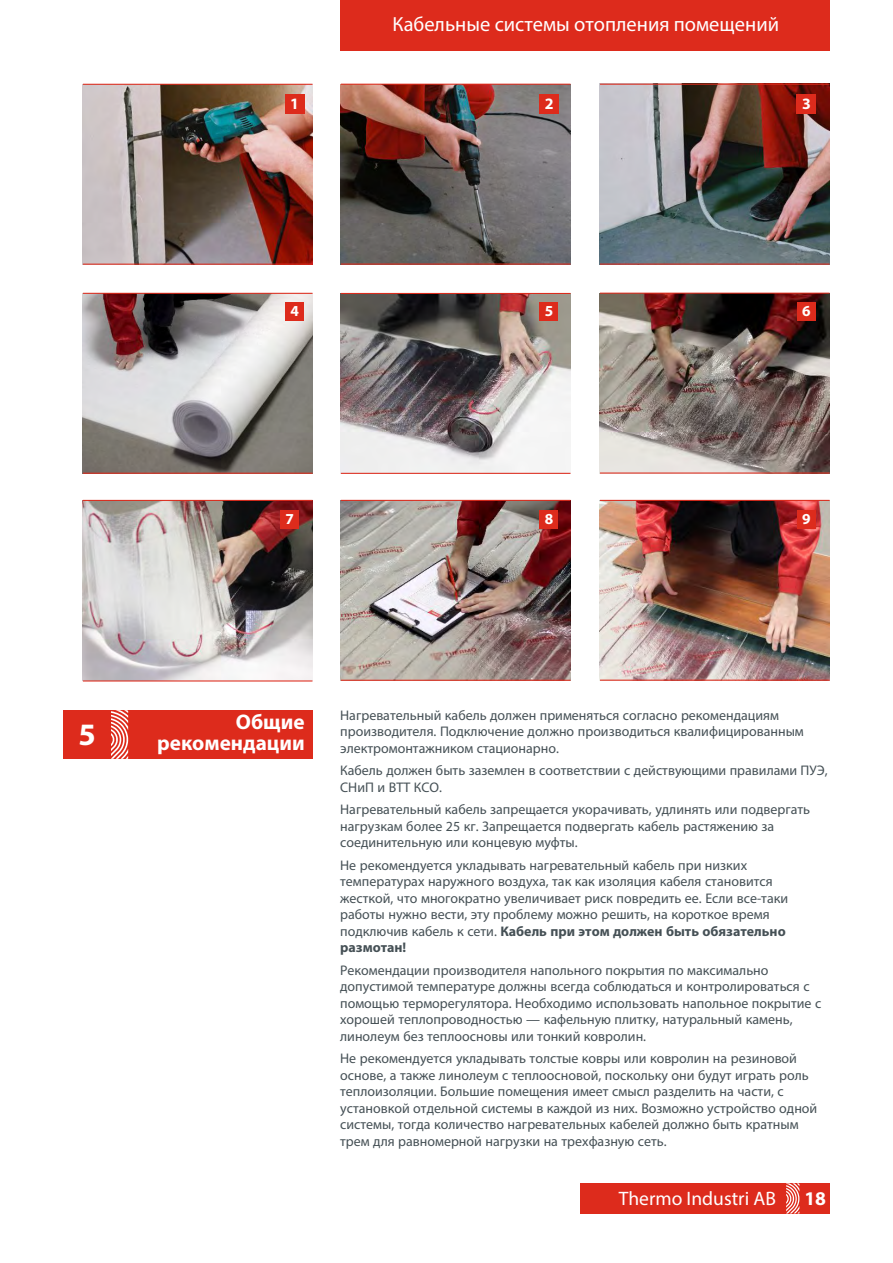
<style>
.page{position:relative;width:893px;height:1263px;background:#fff}
.page>*{position:absolute;margin:0;border:0;box-sizing:border-box;transform-origin:0 0}
.t1{font:700 31.2px "Myriad Pro";color:#fff}
.t2{font:700 21.15px "Myriad Pro";color:#fff}
.t3{font:20.55px "Myriad Pro";color:#fff}
.t4{font:19.5px "Myriad Pro";color:#fff}
.t5{font:700 19.5px "Myriad Pro";color:#fff}
.t6{font:700 15.9px "Myriad Pro";color:#fff}
.t7{font:700 15.3px "Myriad Pro";color:#fff}
.t8{font:13.95px/16.5px "Myriad Pro";color:#455055}
.s1{font-weight:700}
</style>
<div class="page">
<div style="left:341px;top:0;width:489px;height:51px;background:#dd2b1c"></div>
<img style="left:83px;top:85px;width:230px;height:179px">
<img style="left:600px;top:85px;width:230px;height:179px">
<img style="left:341px;top:85px;width:229px;height:179px">
<img style="left:83px;top:294px;width:230px;height:179px">
<img style="left:600px;top:501px;width:230px;height:179px">
<img style="left:341px;top:501px;width:229px;height:179px">
<img style="left:83px;top:501px;width:229px;height:179px">
<img style="left:600px;top:294px;width:230px;height:178px">
<img style="left:341px;top:294px;width:229px;height:179px">
<div style="left:63px;top:710px;width:250px;height:49px;background:#dd2b1c"></div>
<svg style="left:111px;top:710px;width:18px;height:49px"></svg>
<hr style="left:600px;top:84px;width:230px;height:1px;background:#dd2b1c">
<hr style="left:600px;top:264px;width:230px;height:1px;background:#dd2b1c">
<div style="left:796px;top:94px;width:20px;height:19px;background:#dd2b1c"></div>
<hr style="left:83px;top:293px;width:230px;height:1px;background:#dd2b1c">
<hr style="left:83px;top:473px;width:230px;height:1px;background:#dd2b1c">
<div style="left:285px;top:302px;width:19px;height:18px;background:#dd2b1c"></div>
<hr style="left:341px;top:293px;width:229px;height:1px;background:#dd2b1c">
<hr style="left:341px;top:473px;width:229px;height:1px;background:#dd2b1c">
<div style="left:539px;top:302px;width:19px;height:18px;background:#dd2b1c"></div>
<hr style="left:600px;top:293px;width:230px;height:1px;background:#dd2b1c">
<hr style="left:600px;top:472px;width:230px;height:2px;background:#dd2b1c">
<div style="left:797px;top:302px;width:18px;height:18px;background:#dd2b1c"></div>
<hr style="left:83px;top:500px;width:229px;height:1px;background:#dd2b1c">
<hr style="left:83px;top:680px;width:229px;height:1px;background:#dd2b1c">
<div style="left:280px;top:510px;width:19px;height:19px;background:#dd2b1c"></div>
<hr style="left:341px;top:500px;width:229px;height:1px;background:#dd2b1c">
<hr style="left:341px;top:680px;width:229px;height:1px;background:#dd2b1c">
<div style="left:539px;top:510px;width:19px;height:19px;background:#dd2b1c"></div>
<hr style="left:600px;top:500px;width:230px;height:1px;background:#dd2b1c">
<hr style="left:600px;top:680px;width:230px;height:1px;background:#dd2b1c">
<div style="left:797px;top:510px;width:18px;height:19px;background:#dd2b1c"></div>
<hr style="left:341px;top:84px;width:229px;height:1px;background:#dd2b1c">
<hr style="left:341px;top:264px;width:229px;height:1px;background:#dd2b1c">
<div style="left:539px;top:94px;width:19px;height:19px;background:#dd2b1c"></div>
<hr style="left:83px;top:84px;width:230px;height:1px;background:#dd2b1c">
<div style="left:285px;top:94px;width:19px;height:19px;background:#dd2b1c"></div>
<hr style="left:83px;top:264px;width:230px;height:1px;background:#dd2b1c">
<div style="left:580px;top:1183px;width:250px;height:30px;background:#dd2b1c"></div>
<svg style="left:786px;top:1183px;width:14px;height:30px"></svg>
<h3 class="t3" style="left:393px;top:16px;width:388px">Кабельные системы отопления помещений</h3>
<p class="t6" style="left:290px;top:97px;width:10px">1</p>
<p class="t6" style="left:545px;top:97px;width:10px">2</p>
<p class="t6" style="left:802px;top:97px;width:10px">3</p>
<p class="t7" style="left:290px;top:305px;width:10px">4</p>
<p class="t7" style="left:545px;top:305px;width:10px">5</p>
<p class="t7" style="left:802px;top:305px;width:10px">6</p>
<p class="t7" style="left:286px;top:513px;width:10px">7</p>
<p class="t7" style="left:545px;top:513px;width:10px">8</p>
<p class="t7" style="left:802px;top:513px;width:10px">9</p>
<h1 class="t1" style="left:78px;top:721px;width:19px">5</h1>
<h2 class="t2" style="left:236px;top:713px;width:70px">Общие</h2>
<h2 class="t2" style="left:157px;top:734px;width:149px">рекомендации</h2>
<p class="t8" style="left:340px;top:708px;width:465px">Нагревательный кабель должен применяться согласно рекомендациям производителя. Подключение должно производиться квалифицированным электромонтажником стационарно.</p>
<p class="t8" style="left:340px;top:763px;width:489px">Кабель должен быть заземлен в соответствии с действующими правилами ПУЭ,<br>СНиП и ВТТ КСО.</p>
<p class="t8" style="left:340px;top:802px;width:471px">Нагревательный кабель запрещается укорачивать, удлинять или подвергать нагрузкам более 25 кг. Запрещается подвергать кабель растяжению за соединительную или концевую муфты.</p>
<p class="t8" style="left:340px;top:858px;width:449px">Не рекомендуется укладывать нагревательный кабель при низких температурах наружного воздуха, так как изоляция кабеля становится жесткой, что многократно увеличивает риск повредить ее. Если все-таки работы нужно вести, эту проблему можно решить, на короткое время подключив кабель к сети. <span class="s1">Кабель при этом должен быть обязательно размотан!</span></p>
<p class="t8" style="left:340px;top:963px;width:483px">Рекомендации производителя напольного покрытия по максимально допустимой температуре должны всегда соблюдаться и контролироваться с помощью терморегулятора. Необходимо использовать напольное покрытие с хорошей теплопроводностью — кафельную плитку, натуральный камень, линолеум без теплоосновы или тонкий ковролин.</p>
<p class="t8" style="left:340px;top:1051px;width:479px">Не рекомендуется укладывать толстые ковры или ковролин на резиновой основе, а также линолеум с теплоосновой, поскольку они будут играть роль теплоизоляции. Большие помещения имеет смысл разделить на части, с установкой отдельной системы в каждой из них. Возможно устройство одной системы, тогда количество нагревательных кабелей должно быть кратным трем для равномерной нагрузки на трехфазную сеть.</p>
<h3 class="t4" style="left:619px;top:1191px;width:158px">Thermo Industri AB</h3>
<h3 class="t5" style="left:804px;top:1190px;width:23px">18</h3>
</div>
